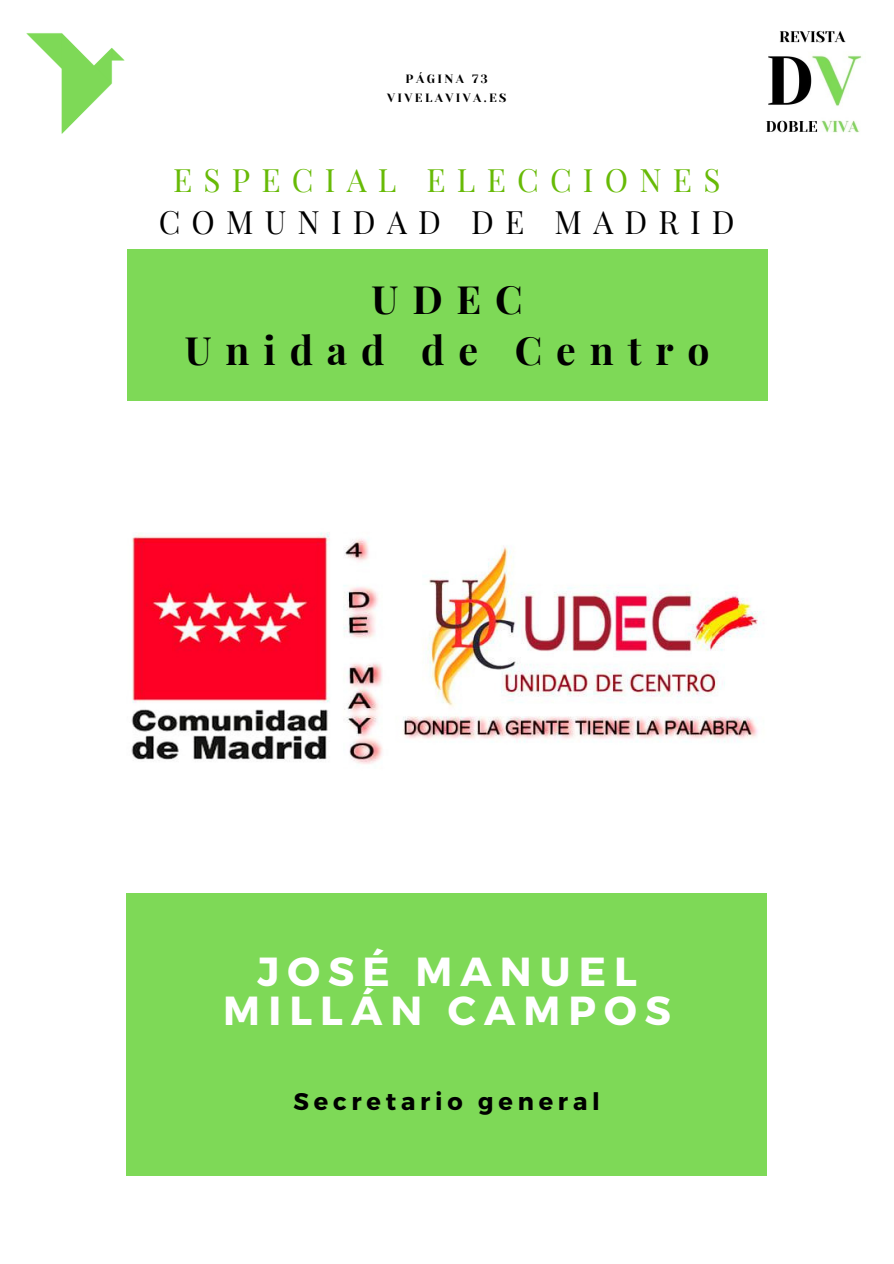
<style>
.page{position:relative;width:894px;height:1264px;background:#fff}
.page>*{position:absolute;margin:0;border:0;box-sizing:border-box;transform-origin:0 0}
.t1{font:700 40.5px "Montserrat";letter-spacing:.2em;color:#fff}
.t2{font:700 39px "Playfair Display";letter-spacing:.355em;color:#000}
.t3{font:31.5px "Playfair Display";letter-spacing:.355em;color:#67ba06}
.t4{font:31.5px "Playfair Display";letter-spacing:.355em;color:#000}
.t5{font:700 24px "Montserrat";letter-spacing:.2em;color:#000}
.t6{font:12px "Yeseva One";letter-spacing:.2em;color:#000}
</style>
<div class="page">
<div style="left:127px;top:893px;width:639px;height:282px;background:#7ed957"></div>
<img style="left:0;top:0;width:161px;height:161px;border-radius:50%">
<img style="left:733px;top:0;width:160px;height:161px;border-radius:50%">
<div style="left:127px;top:249px;width:640px;height:151px;background:#7ed957"></div>
<img style="left:131px;top:532px;width:633px;height:232px">
<p class="t6" style="left:405px;top:72px;width:84px">PÁGINA 73</p>
<p class="t6" style="left:387px;top:91px;width:121px">VIVELAVIVA.ES</p>
<p class="t3" style="left:173px;top:158px;width:548px">ESPECIAL ELECCIONES</p>
<p class="t4" style="left:159px;top:200px;width:577px">COMUNIDAD DE MADRID</p>
<p class="t2" style="left:371px;top:271px;width:152px">UDEC</p>
<p class="t2" style="left:185px;top:323px;width:526px">Unidad de Centro</p>
<p class="t1" style="left:257px;top:945px;width:380px">JOSÉ MANUEL</p>
<p class="t1" style="left:223px;top:984px;width:449px">MILLÁN CAMPOS</p>
<p class="t5" style="left:293px;top:1085px;width:308px">Secretario general</p>
</div>
